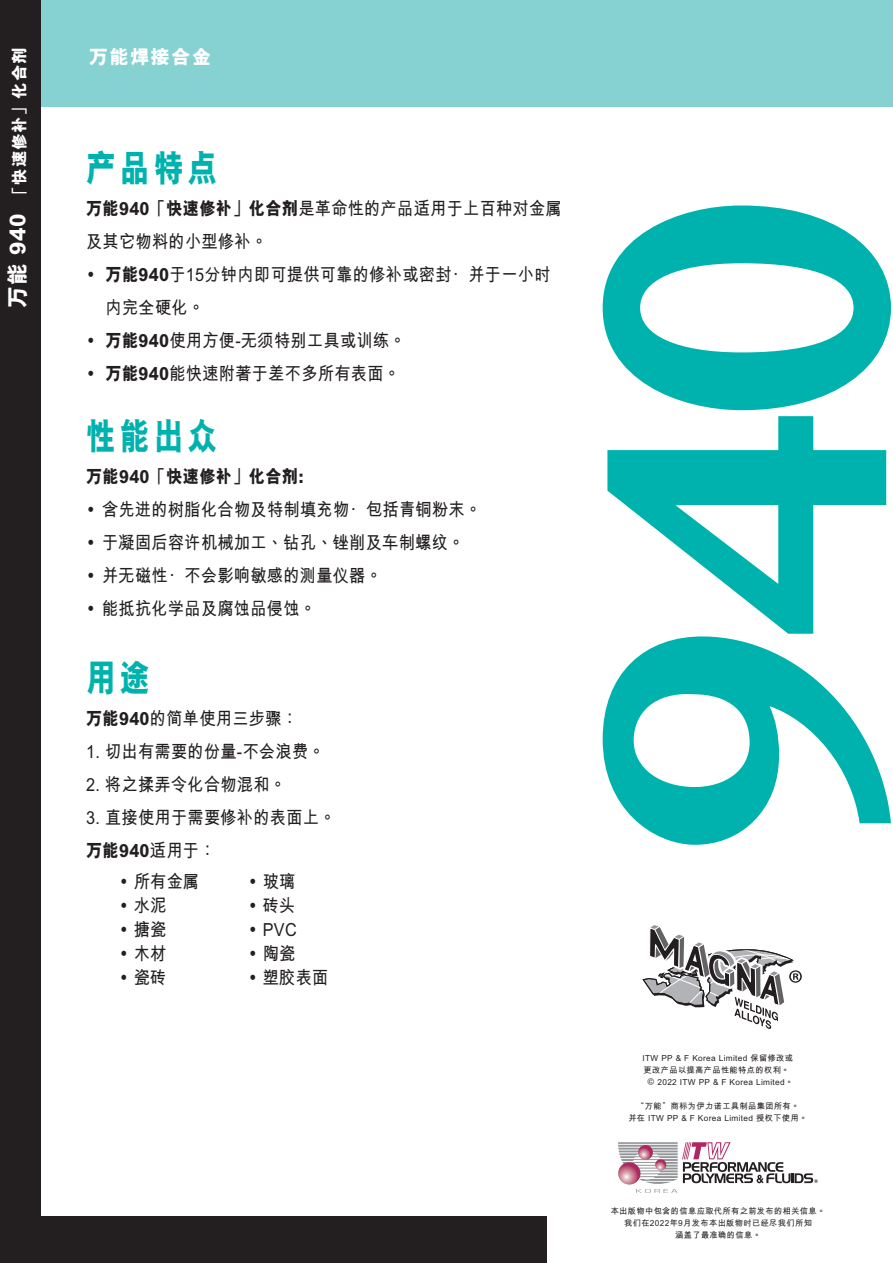
<style>
.page{position:relative;width:893px;height:1263px;background:#fff}
.page>*{position:absolute;margin:0;border:0;box-sizing:border-box;transform-origin:0 0}
.t1{font:600 398.25px "Stone Sans";color:#00b2ad}
.t2{font:800 37.5px "M Hei HKS";letter-spacing:.125em;color:#00b2ad;scale:.8 1}
.t3{font:800 19.5px "M Hei HKS";letter-spacing:.055em;color:#fff}
.t4{font:700 18px/33px "M Hei HKS";letter-spacing:.02em;color:#231f20;scale:.9 1}
.t5{font:800 18px "M Hei HKS";letter-spacing:.02em;color:#231f20;scale:.9 1}
.t6{font:800 16.5px "M Hei HKS";letter-spacing:.045em;color:#fff}
.t7{font:700 8.25px/12px "M Hei HKS";letter-spacing:.045em;color:#231f20;text-align:center}
.s1{font-size:21.9px}
.s2{font-weight:800}
.s3{font-family:"Swiss 721 BT"}
.s4{font-family:"Swiss 721 BT";font-weight:300}
.s5{font-family:"ST Heiti TC";font-weight:300}
</style>
<div class="page">
<div style="left:0;top:0;width:893px;height:106px;background:#86d1d1"></div>
<div style="left:0;top:1216px;width:546px;height:47px;background:#231f20"></div>
<div style="left:0;top:0;width:40px;height:1263px;background:#231f20"></div>
<svg style="left:618px;top:925px;width:200px;height:268px"></svg>
<p class="t6" style="left:8px;top:307px;width:261px;rotate:-90deg"><span class="s1">萬能 940</span> 「快速修補」化合劑</p>
<p class="t3" style="left:89px;top:44px;width:124px">萬能焊接合金</p>
<h2 class="t2" style="left:86px;top:143px;width:166px">產品特點</h2>
<p class="t4" style="left:86px;top:190px;width:530px"><span class="s2">萬能940「快速修補」化合劑</span>是革命性的產品適用於上百種對金屬及其它物料的小型修補。</p>
<p class="t4" style="left:106px;top:256px;width:496px;text-indent:-19px"><span class="s3">•</span> <span class="s2">萬能940</span>於15分鐘內即可提供可靠的修補或密封·並於一小時內完全硬化。</p>
<p class="t4" style="left:86px;top:322px;width:357px"><span class="s4">•</span> <span class="s2">萬能940</span>使用方便-無須特別工具或訓練。</p>
<p class="t4" style="left:86px;top:355px;width:350px"><span class="s3">•</span> <span class="s2">萬能940</span>能快速附著於差不多所有表面。</p>
<h2 class="t2" style="left:86px;top:411px;width:166px">性能出眾</h2>
<p class="t5" style="left:86px;top:464px;width:243px">萬能940「快速修補」化合劑:</p>
<p class="t4" style="left:86px;top:492px;width:440px"><span class="s4">•</span> 含先進的樹脂化合物及特製填充物·包括青銅粉末。</p>
<p class="t4" style="left:86px;top:525px;width:422px"><span class="s4">•</span> 於凝固後容許機械加工、鑽孔、銼削及車製螺紋。</p>
<p class="t4" style="left:86px;top:558px;width:330px"><span class="s4">•</span> 並無磁性·不會影響敏感的測量儀器。</p>
<p class="t4" style="left:86px;top:591px;width:257px"><span class="s4">•</span> 能抵抗化學品及腐蝕品侵蝕。</p>
<h2 class="t2" style="left:86px;top:653px;width:81px">用途</h2>
<p class="t4" style="left:86px;top:700px;width:237px"><span class="s2">萬能940</span>的簡單使用三步驟：</p>
<p class="t4" style="left:86px;top:733px;width:267px">1. 切出有需要的份量-不會浪費。</p>
<p class="t4" style="left:86px;top:766px;width:224px">2. 將之揉弄令化合物混和。</p>
<p class="t4" style="left:86px;top:799px;width:279px">3. 直接使用於需要修補的表面上。<span class="s2">萬能940</span>適用於：</p>
<p class="t4" style="left:119px;top:864px;width:91px"><span class="s4">•</span> 所有金屬</p>
<p class="t4" style="left:248px;top:864px;width:54px"><span class="s4">•</span> 玻璃</p>
<p class="t4" style="left:119px;top:887px;width:54px"><span class="s4">•</span> 水泥</p>
<p class="t4" style="left:248px;top:887px;width:54px"><span class="s4">•</span> 磚頭</p>
<p class="t4" style="left:119px;top:911px;width:54px"><span class="s4">•</span> 搪瓷</p>
<p class="t4" style="left:248px;top:911px;width:55px"><span class="s4">•</span> PVC</p>
<p class="t4" style="left:119px;top:935px;width:54px"><span class="s4">•</span> 木材</p>
<p class="t4" style="left:248px;top:935px;width:54px"><span class="s4">•</span> 陶瓷</p>
<p class="t4" style="left:119px;top:959px;width:54px"><span class="s4">•</span> 瓷磚</p>
<p class="t4" style="left:248px;top:959px;width:91px"><span class="s4">•</span> 塑膠表面</p>
<h1 class="t1" style="left:508px;top:855px;width:663px;rotate:-90deg">940</h1>
<p class="t7" style="left:643px;top:1051px;width:152px">ITW PP &amp; F Korea Limited 保留修改或</p>
<p class="t7" style="left:644px;top:1063px;width:147px">更改產品以提高產品性能特點的權利。</p>
<p class="t7" style="left:648px;top:1075px;width:147px"><span class="s5">©</span> 2022 ITW PP &amp; F Korea Limited。</p>
<p class="t7" style="left:628px;top:1099px;width:181px">“萬能”商標為伊力諾工具製品集團所有。<br>並在 ITW PP &amp; F Korea Limited 授權下使用。</p>
<p class="t7" style="left:611px;top:1204px;width:216px">本出版物中包含的信息應取代所有之前發佈的相關信息。我們在2022年9月發佈本出版物時已經盡我們所知<br>涵蓋了最准確的信息。</p>
</div>
